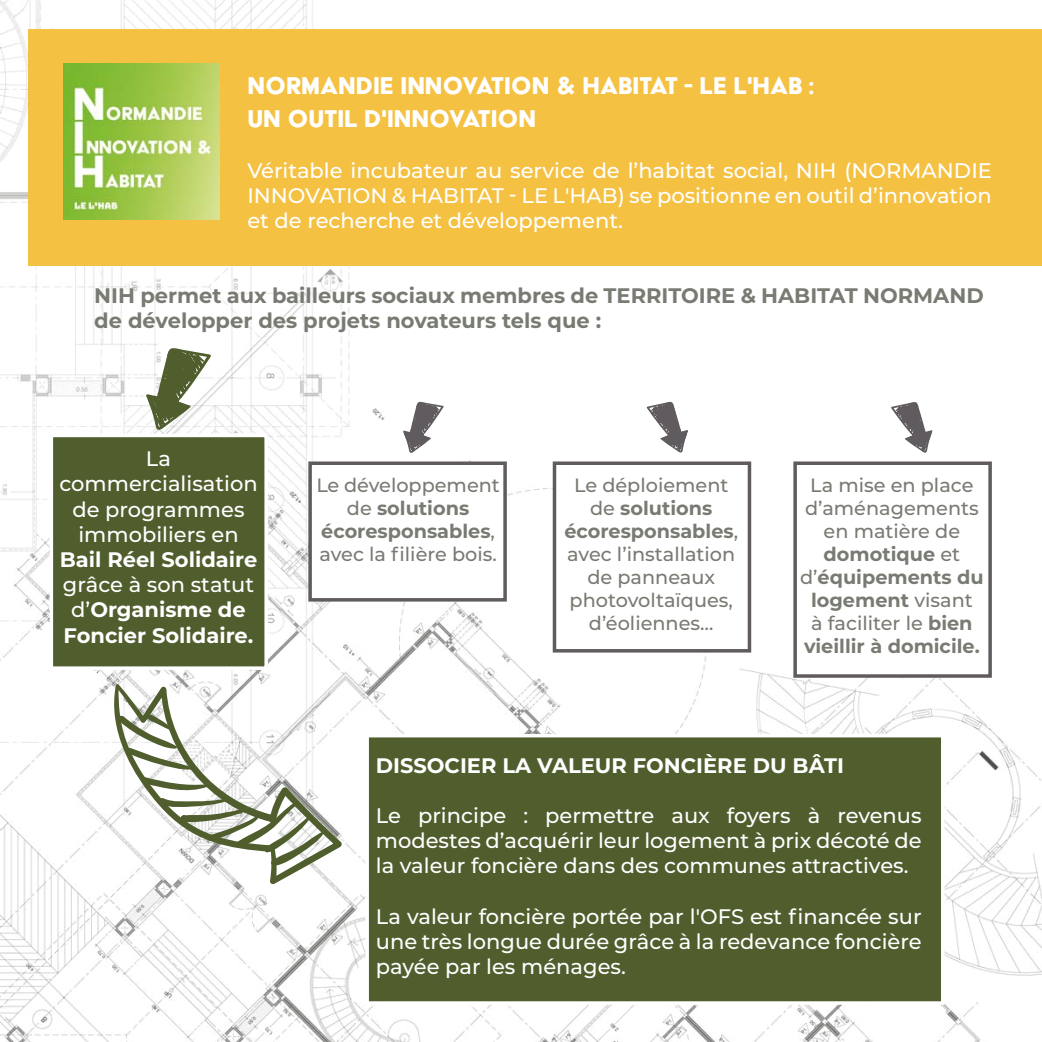
<style>
.page{position:relative;width:1042px;height:1042px;background:#fff}
.page>*{position:absolute;margin:0;border:0;box-sizing:border-box;transform-origin:0 0}
.t1{font:28px/33.6px "Acier BAT Text Solid";color:#fff}
.t2{font:500 21px/25.2px "Montserrat";color:#fff;text-align:justify}
.t3{font:700 21px/25.2px "Montserrat";color:#777b72}
.t4{font:700 21px/25.2px "Montserrat";color:#fff;text-align:center}
.t5{font:500 19.25px/23.1px "Montserrat";color:#777b72;text-align:center}
.s1{font-weight:500}
.s2{font-weight:700}
</style>
<div class="page">
<img style="left:0;top:0;width:1042px;height:1042px">
<div style="left:29px;top:30px;width:1013px;height:236px;background:#f5c142"></div>
<div style="left:50px;top:434px;width:218px;height:236px;background:#505e2e;border:4px solid #fff"></div>
<div style="left:793px;top:461px;width:199px;height:217px;background:#fff;border:4px solid #605b5e"></div>
<div style="left:553px;top:461px;width:198px;height:191px;background:#fff;border:4px solid #605b5e"></div>
<div style="left:308px;top:461px;width:199px;height:140px;background:#fff;border:4px solid #605b5e"></div>
<img style="left:63px;top:63px;width:156px;height:156px">
<div style="left:365px;top:734px;width:579px;height:271px;background:#505e2e;border:4px solid #fff"></div>
<svg style="left:146px;top:348px;width:65px;height:82px"></svg>
<svg style="left:403px;top:402px;width:41px;height:51px"></svg>
<svg style="left:646px;top:402px;width:42px;height:51px"></svg>
<svg style="left:891px;top:402px;width:41px;height:51px"></svg>
<svg style="left:107px;top:683px;width:235px;height:202px"></svg>
<h1 class="t1" style="left:247px;top:68px;width:568px">NORMANDIE INNOVATION &amp; HABITAT - LE L'HAB :<br>UN OUTIL D'INNOVATION</h1>
<p class="t2" style="left:247px;top:157px;width:746px">Véritable incubateur au service de l’habitat social, NIH (NORMANDIE INNOVATION &amp; HABITAT - LE L'HAB) se positionne en outil d’innovation et de recherche et développement.</p>
<p class="t3" style="left:94px;top:282px;width:891px">NIH permet aux bailleurs sociaux membres de TERRITOIRE &amp; HABITAT NORMAND de développer des projets novateurs tels que :</p>
<p class="t2" style="left:59px;top:445px;width:200px;text-align:center">La commercialisation de programmes immobiliers en</p>
<p class="t4" style="left:60px;top:546px;width:199px">Bail Réel Solidaire</p>
<p class="t4" style="left:63px;top:571px;width:193px"><span class="s1">grâce à son statut d’</span>Organisme de<br>Foncier Solidaire.</p>
<p class="t5" style="left:316px;top:472px;width:185px">Le développement de <span class="s2">solutions écoresponsables</span>, avec la filière bois.</p>
<p class="t5" style="left:564px;top:472px;width:175px">Le déploiement de <span class="s2">solutions écoresponsables</span>, avec l’installation de panneaux photovoltaïques, d’éoliennes…</p>
<p class="t5" style="left:800px;top:472px;width:185px">La mise en place d’aménagements en matière de <span class="s2">domotique</span> et d’<span class="s2">équipements du logement</span> visant<br>à faciliter le <span class="s2">bien vieillir à domicile.</span></p>
<p class="t4" style="left:376px;top:751px;width:469px">DISSOCIER LA VALEUR FONCIÈRE DU BÂTI</p>
<p class="t2" style="left:376px;top:802px;width:547px">Le principe : permettre aux foyers à revenus modestes d’acquérir leur logement à prix décoté de la valeur foncière dans des communes attractives.</p>
<p class="t2" style="left:376px;top:903px;width:547px">La valeur foncière portée par l'OFS est financée sur une très longue durée grâce à la redevance foncière payée par les ménages.</p>
</div>
